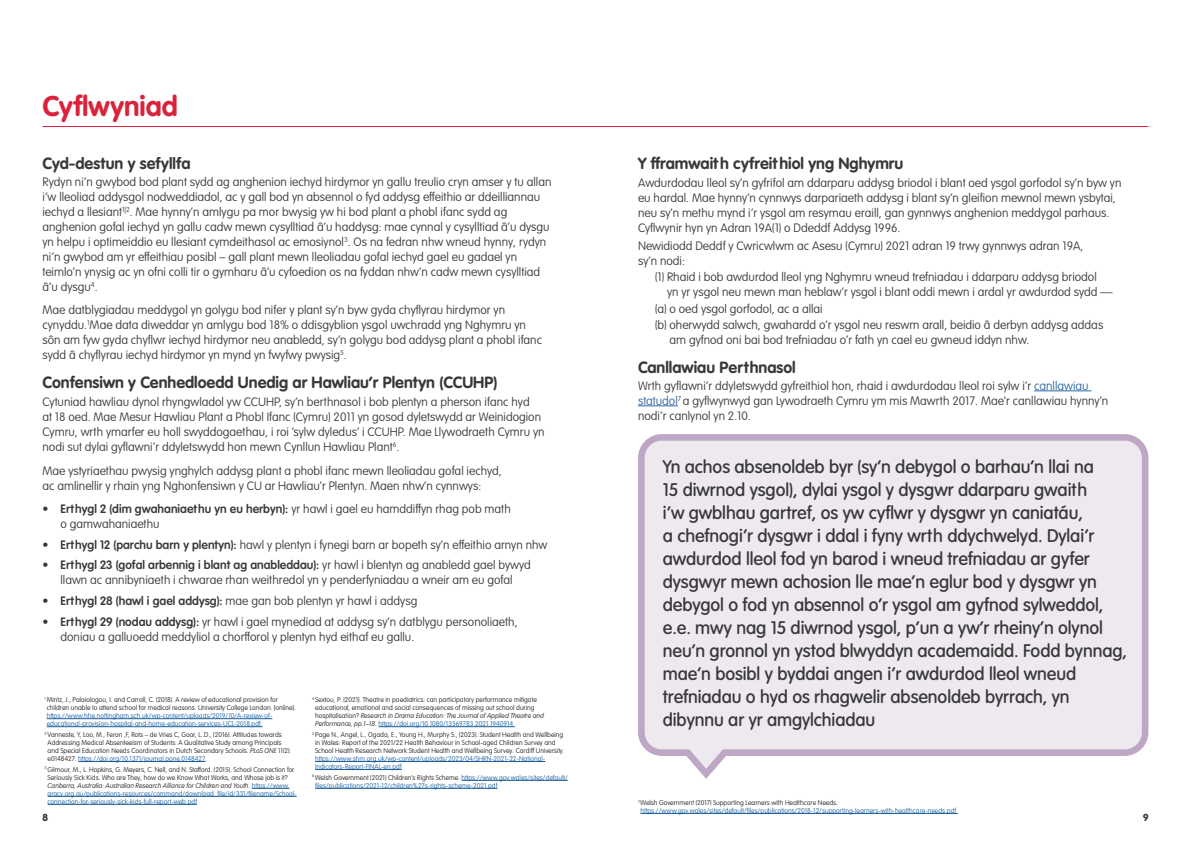
<style>
.page{position:relative;width:1191px;height:842px;background:#fff}
.page>*{position:absolute;margin:0;border:0;box-sizing:border-box;transform-origin:0 0}
.t1{font:700 28px "VAG Rounded Next";color:#da223a}
.t2{font:500 18px/23px "VAG Rounded Next";letter-spacing:-.005em;color:#383839}
.SUB_HEADING{font:700 16px "VAG Rounded Next";color:#383839}
.t3{font:300 12px/15px "VAG Rounded Next";color:#383839}
.t4{font:800 10px "VAG Rounded Next";color:#383839}
.t5{font:300 6.8px/8px "VAG Rounded Next";color:#231f20}
.t6{font:300 6.8px/8px "VAG Rounded Next";color:#175d9e}
.s1{font-weight:600}
.s2{color:#2d65a3}
.s3{color:#175d9e}
.s4{font-style:italic}
.s5{color:#231f20}
.s6{font-style:italic;color:#231f20}
</style>
<div class="page">
<hr style="left:43px;top:126px;width:1105px;height:1px;background:#da223a">
<hr style="left:47px;top:718px;width:225px;height:1px;background:#175d9e">
<hr style="left:47px;top:726px;width:215px;height:1px;background:#175d9e">
<hr style="left:78px;top:761px;width:127px;height:1px;background:#175d9e">
<hr style="left:252px;top:788px;width:37px;height:1px;background:#175d9e">
<hr style="left:48px;top:796px;width:249px;height:1px;background:#175d9e">
<hr style="left:48px;top:804px;width:149px;height:1px;background:#175d9e">
<hr style="left:378px;top:726px;width:137px;height:1px;background:#175d9e">
<hr style="left:315px;top:761px;width:230px;height:1px;background:#175d9e">
<hr style="left:315px;top:769px;width:87px;height:1px;background:#175d9e">
<hr style="left:461px;top:780px;width:107px;height:1px;background:#175d9e">
<hr style="left:315px;top:788px;width:182px;height:1px;background:#175d9e">
<hr style="left:640px;top:813px;width:317px;height:1px;background:#175d9e">
<svg style="left:638px;top:434px;width:511px;height:345px;background:#ece6ed"></svg>
<hr style="left:1034px;top:391px;width:57px;height:1px;background:#2d65a3">
<hr style="left:638px;top:406px;width:40px;height:1px;background:#2d65a3">
<p class="t1" style="left:43px;top:88px;width:137px">Cyflwyniad</p>
<p class="SUB_HEADING" style="left:43px;top:153px;width:149px">Cyd-destun y sefyllfa</p>
<p class="t3" style="left:43px;top:174px;width:510px">Rydyn ni’n gwybod bod plant sydd ag anghenion iechyd hirdymor yn gallu treulio cryn amser y tu allan i’w lleoliad addysgol nodweddiadol, ac y gall bod yn absennol o fyd addysg effeithio ar ddeilliannau iechyd a llesiant<sup>1|2</sup>. Mae hynny’n amlygu pa mor bwysig yw hi bod plant a phobl ifanc sydd ag anghenion gofal iechyd yn gallu cadw mewn cysylltiad â’u haddysg: mae cynnal y cysylltiad â’u dysgu yn helpu i optimeiddio eu llesiant cymdeithasol ac emosiynol<sup>3</sup>. Os na fedran nhw wneud hynny, rydyn ni’n gwybod am yr effeithiau posibl – gall plant mewn lleoliadau gofal iechyd gael eu gadael yn teimlo’n ynysig ac yn ofni colli tir o gymharu â’u cyfoedion os na fyddan nhw’n cadw mewn cysylltiad â’u dysgu<sup>4</sup>.</p>
<p class="t3" style="left:43px;top:303px;width:501px">Mae datblygiadau meddygol yn golygu bod nifer y plant sy’n byw gyda chyflyrau hirdymor yn cynyddu.<sup>1</sup>Mae data diweddar yn amlygu bod 18% o ddisgyblion ysgol uwchradd yng Nghymru yn sôn am fyw gyda chyflwr iechyd hirdymor neu anabledd, sy’n golygu bod addysg plant a phobl ifanc sydd â chyflyrau iechyd hirdymor yn mynd yn fwyfwy pwysig<sup>5</sup>.</p>
<p class="SUB_HEADING" style="left:43px;top:372px;width:456px">Confensiwn y Cenhedloedd Unedig ar Hawliau’r Plentyn (CCUHP)</p>
<p class="t3" style="left:43px;top:395px;width:503px">Cytuniad hawliau dynol rhyngwladol yw CCUHP, sy’n berthnasol i bob plentyn a pherson ifanc hyd<br>at 18 oed. Mae Mesur Hawliau Plant a Phobl Ifanc (Cymru) 2011 yn gosod dyletswydd ar Weinidogion Cymru, wrth ymarfer eu holl swyddogaethau, i roi ‘sylw dyledus’ i CCUHP. Mae Llywodraeth Cymru yn nodi sut dylai gyflawni’r ddyletswydd hon mewn Cynllun Hawliau Plant<sup>6</sup>.</p>
<p class="t3" style="left:43px;top:463px;width:461px">Mae ystyriaethau pwysig ynghylch addysg plant a phobl ifanc mewn lleoliadau gofal iechyd, ac amlinellir y rhain yng Nghonfensiwn y CU ar Hawliau’r Plentyn. Maen nhw’n cynnwys:</p>
<p class="t3" style="left:61px;top:502px;width:452px;text-indent:-18px">• <span class="s1">Erthygl 2 (dim gwahaniaethu yn eu herbyn):</span> yr hawl i gael eu hamddiffyn rhag pob math o gamwahaniaethu</p>
<p class="t3" style="left:43px;top:537px;width:506px">• <span class="s1">Erthygl 12 (parchu barn y plentyn):</span> hawl y plentyn i fynegi barn ar bopeth sy’n effeithio arnyn nhw</p>
<p class="t3" style="left:43px;top:558px;width:490px;text-align:center">• <span class="s1">Erthygl 23 (gofal arbennig i blant ag anableddau):</span> yr hawl i blentyn ag anabledd gael bywyd llawn ac annibyniaeth i chwarae rhan weithredol yn y penderfyniadau a wneir am eu gofal</p>
<p class="t3" style="left:43px;top:594px;width:376px">• <span class="s1">Erthygl 28 (hawl i gael addysg):</span> mae gan bob plentyn yr hawl i addysg</p>
<p class="t3" style="left:61px;top:614px;width:458px;text-indent:-18px">• <span class="s1">Erthygl 29 (nodau addysg):</span> yr hawl i gael mynediad at addysg sy’n datblygu personoliaeth, doniau a galluoedd meddyliol a chorfforol y plentyn hyd eithaf eu gallu.</p>
<p class="SUB_HEADING" style="left:638px;top:153px;width:267px">Y fframwaith cyfreithiol yng Nghymru</p>
<p class="t3" style="left:638px;top:176px;width:485px">Awdurdodau lleol sy’n gyfrifol am ddarparu addysg briodol i blant oed ysgol gorfodol sy’n byw yn eu hardal. Mae hynny’n cynnwys darpariaeth addysg i blant sy’n gleifion mewnol mewn ysbytai, neu sy’n methu mynd i’r ysgol am resymau eraill, gan gynnwys anghenion meddygol parhaus.<br>Cyflwynir hyn yn Adran 19A(1) o Ddeddf Addysg 1996.</p>
<p class="t3" style="left:638px;top:238px;width:447px">Newidiodd Deddf y Cwricwlwm ac Asesu (Cymru) 2021 adran 19 trwy gynnwys adran 19A, sy’n nodi:</p>
<p class="t3" style="left:667px;top:270px;width:447px;text-indent:-12px">(1) Rhaid i bob awdurdod lleol yng Nghymru wneud trefniadau i ddarparu addysg briodol<br>yn yr ysgol neu mewn man heblaw’r ysgol i blant oddi mewn i ardal yr awdurdod sydd —</p>
<p class="t3" style="left:655px;top:301px;width:169px">(a) o oed ysgol gorfodol, ac a allai</p>
<p class="t3" style="left:669px;top:318px;width:435px;text-indent:-14px">(b) oherwydd salwch, gwahardd o’r ysgol neu reswm arall, beidio â derbyn addysg addas am gyfnod oni bai bod trefniadau o’r fath yn cael eu gwneud iddyn nhw.</p>
<p class="SUB_HEADING" style="left:638px;top:357px;width:159px">Canllawiau Perthnasol</p>
<p class="t3" style="left:638px;top:378px;width:472px">Wrth gyflawni’r ddyletswydd gyfreithiol hon, rhaid i awdurdodau lleol roi sylw i’r <span class="s2">canllawiau statudol</span><sup>7</sup> a gyflwynwyd gan Lywodraeth Cymru ym mis Mawrth 2017. Mae’r canllawiau hynny’n nodi’r canlynol yn 2.10.</p>
<p class="t2" style="left:663px;top:455px;width:466px">Yn achos absenoldeb byr (sy’n debygol o barhau’n llai na<br>15 diwrnod ysgol), dylai ysgol y dysgwr ddarparu gwaith<br>i’w gwblhau gartref, os yw cyflwr y dysgwr yn caniatáu,<br>a chefnogi’r dysgwr i ddal i fyny wrth ddychwelyd. Dylai’r awdurdod lleol fod yn barod i wneud trefniadau ar gyfer dysgwyr mewn achosion lle mae’n eglur bod y dysgwr yn debygol o fod yn absennol o’r ysgol am gyfnod sylweddol, e.e. mwy nag 15 diwrnod ysgol, p’un a yw’r rheiny’n olynol neu’n gronnol yn ystod blwyddyn academaidd. Fodd bynnag, mae’n bosibl y byddai angen i’r awdurdod lleol wneud trefniadau o hyd os rhagwelir absenoldeb byrrach, yn dibynnu ar yr amgylchiadau</p>
<p class="t5" style="left:45px;top:696px;width:253px"><sup>1</sup> Mintz, J., Palaiologou, I. and Carroll, C. (2018). A review of educational provision for children unable to attend school for medical reasons. University College London. [online]. <span class="s3">https://www.hhe.nottingham.sch.uk/wp-content/uploads/2019/10/A-review-of&shy;educational-provision-hospital-and-home-education-services-UCL-2018.pdf.</span></p>
<p class="t5" style="left:48px;top:731px;width:245px;text-indent:-3px"><sup>2</sup> Vanneste, Y, Loo, M., Feron ,F, Rots – de Vries C, Goor, L..D., (2016). Attitudes towards Addressing Medical Absenteeism of Students: A Qualitative Study among Principals and Special Education Needs Coordinators in Dutch Secondary Schools. <span class="s4">PLoS ONE</span> 11(2): e0148427. <span class="s3">https://doi.org/10.1371/journal.pone.0148427</span>.</p>
<p class="t6" style="left:48px;top:765px;width:251px;text-indent:-3px"><sup>3</sup> <span class="s5">Gilmour, M., L. Hopkins, G. Meyers, C. Nell, and N. Stafford. (2015). School Connection for Seriously Sick Kids. Who are They, how do we Know What Works, and Whose job is it?<br></span><span class="s6">Canberra, Australia: Australian Research Alliance for Children and Youth</span><span class="s5">.</span> https://www. aracy.org.au/publications-resources/command/download_file/id/331/filename/School&shy;connection-for-seriously-sick-kids-full-report-web.pdf</p>
<p class="t5" style="left:315px;top:696px;width:230px;text-indent:-3px"><sup>4</sup> Sextou, P. (2021). Theatre in paediatrics: can participatory performance mitigate educational, emotional and social consequences of missing out school during hospitalisation? <span class="s4">Research in Drama Education: The Journal of Applied Theatre and Performance, pp.1–18</span>. <span class="s3">https://doi.org/10.1080/13569783.2021.1940914</span></p>
<p class="t5" style="left:315px;top:731px;width:251px;text-indent:-3px"><sup>5</sup> Page N., Angel, L., Ogada, E., Young H., Murphy S., (2023). Student Health and Wellbeing in Wales: Report of the 2021/22 Health Behaviour in School-aged Children Survey and School Health Research Network Student Health and Wellbeing Survey. Cardiff University. <span class="s3">https://www.shrn.org.uk/wp-content/uploads/2023/04/SHRN-2021-22-National-Indicators-Report-FINAL-en.pdf</span></p>
<p class="t6" style="left:315px;top:773px;width:254px;text-indent:-3px"><sup>6</sup> <span class="s5">Welsh Government (2021) Children’s Rights Scheme.</span> https://www.gov.wales/sites/default/ files/publications/2021-12/children%27s-rights-scheme-2021.pdf</p>
<p class="t6" style="left:640px;top:799px;width:317px;text-indent:-3px"><sup>7</sup> <span class="s5">Welsh Government (2017) Supporting Learners with Healthcare Needs. </span>https://www.gov.wales/sites/default/files/publications/2018-12/supporting-learners-with-healthcare-needs.pdf</p>
<p class="t4" style="left:43px;top:811px;width:7px">8</p>
<p class="t4" style="left:1143px;top:811px;width:7px">9</p>
</div>
